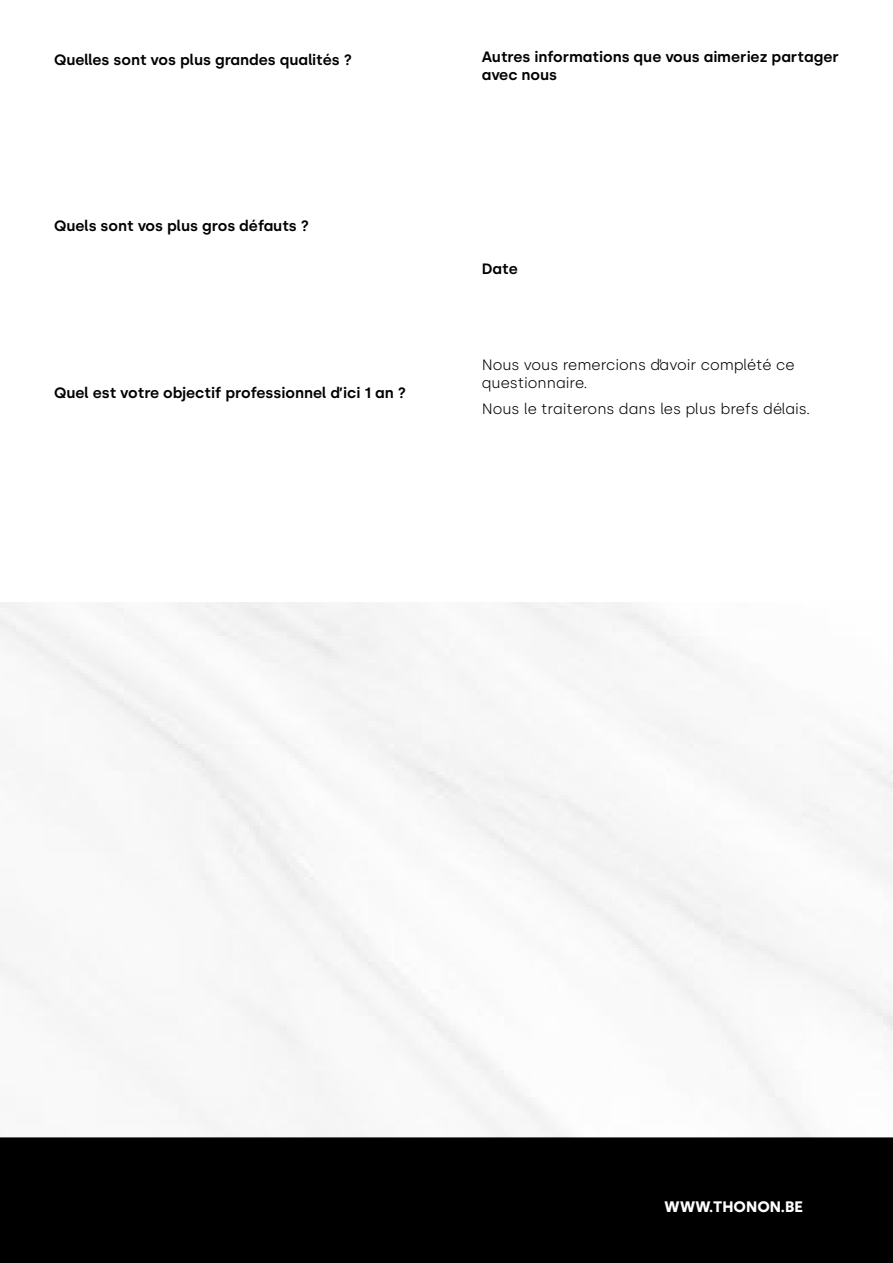
<style>
.page{position:relative;width:893px;height:1263px;background:#fff}
.page>*{position:absolute;margin:0;border:0;box-sizing:border-box;transform-origin:0 0}
.t1{font:700 15.15px "Silka";color:#fff}
.t2{font:600 15px/18px "Silka";color:#000}
.t3{font:300 15px/18px "Silka";color:#000}
</style>
<div class="page">
<div style="left:0;top:1137px;width:893px;height:126px;background:#000"></div>
<p class="t2" style="left:54px;top:51px;width:300px">Quelles sont vos plus grandes qualités ?</p>
<p class="t2" style="left:482px;top:48px;width:359px">Autres informations que vous aimeriez partager avec nous</p>
<p class="t2" style="left:54px;top:217px;width:257px">Quels sont vos plus gros défauts ?</p>
<p class="t2" style="left:54px;top:383px;width:354px">Quel est votre objectif professionnel d’ici 1 an ?</p>
<p class="t2" style="left:482px;top:260px;width:38px">Date</p>
<p class="t3" style="left:482px;top:355px;width:314px">Nous vous remercions d’avoir complété ce questionnaire.</p>
<p class="t3" style="left:482px;top:400px;width:330px">Nous le traiterons dans les plus brefs délais.</p>
<p class="t1" style="left:664px;top:1197px;width:140px">WWW.THONON.BE</p>
</div>
